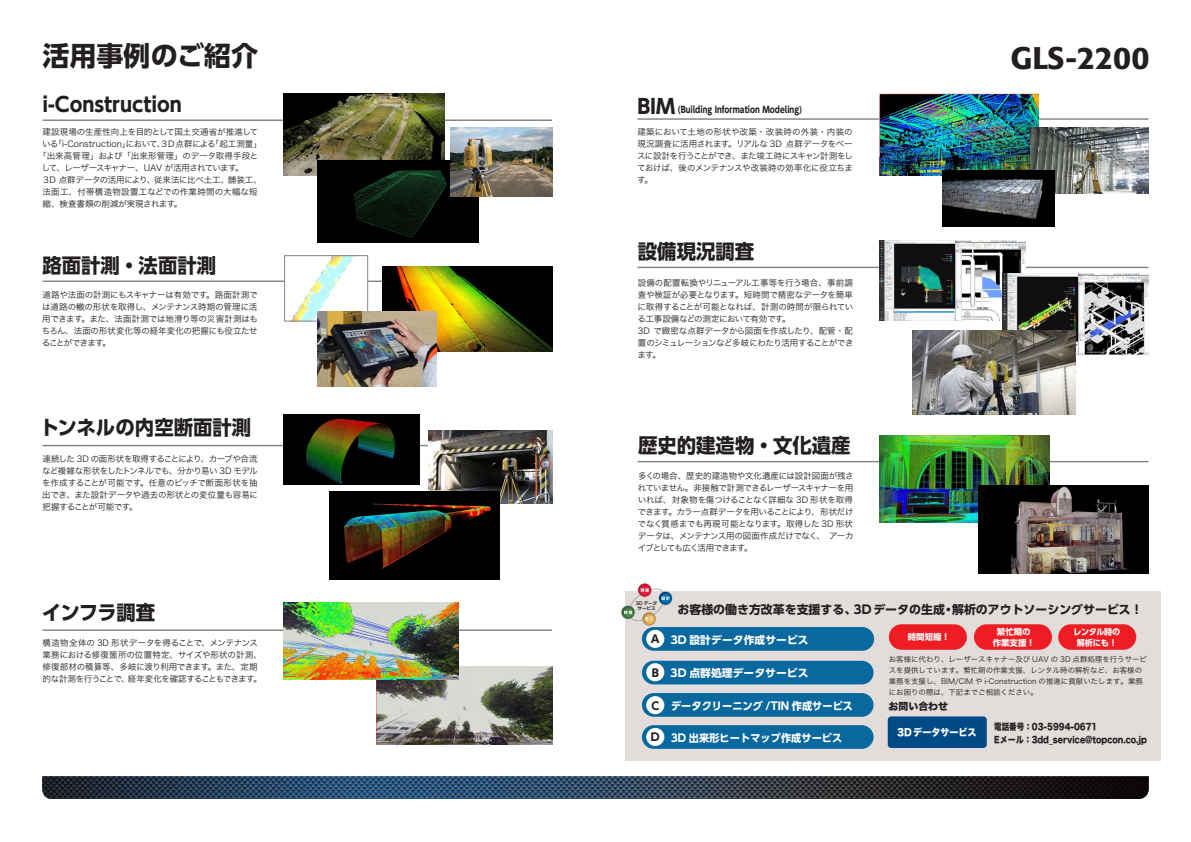
<style>
.page{position:relative;width:1191px;height:842px;background:#fff}
.page>*{position:absolute;margin:0;border:0;box-sizing:border-box;transform-origin:0 0}
.t1{font:500 31px "Formata Pro";color:#231f20}
.t2{font:700 27px "UD Shin Go Pro";color:#231f20}
.t3{font:700 20px "UD Shin Go Pro";color:#231f20}
.t4{font:700 11.9px "UD Shin Go Pro";color:#231f20}
.t5{font:700 10.8px "UD Shin Go Pro";letter-spacing:.005em;color:#fff;scale:.94 1}
.t6{font:700 10.7px "UD Shin Go Pro";letter-spacing:.005em;color:#fff}
.t7{font:700 10.7px "UD Shin Go Pro";letter-spacing:.005em;color:#fff;scale:.95 1}
.t8{font:9.9px "Hira Kaku Std N W8";color:#fff;scale:.91 1}
.t9{font:9.9px "Hira Kaku Std N W8";color:#231f20}
.t10{font:700 9px "UD Shin Go Pro";color:#231f20;scale:.85 1}
.t11{font:8.9px/12.4px "Hira Kaku Std N W8";color:#231f20;scale:.85 1}
.t12{font:8.5px/12px "Hira Kaku Std N W3";letter-spacing:-.025em;color:#231f20;text-align:justify}
.t13{font:8.5px "Hira Kaku Std N W3";color:#231f20}
.t14{font:8.5px "Hira Kaku Std N W3";letter-spacing:.005em;color:#231f20}
.t15{font:8.5px "Hira Kaku Std N W3";letter-spacing:.02em;color:#231f20}
.t16{font:8.5px "Hira Kaku Std N W3";letter-spacing:-.08em;color:#231f20}
.t17{font:8.5px "Hira Kaku Std N W3";letter-spacing:.03em;color:#231f20}
.t18{font:700 8.4px/10.9px "UD Shin Go Pro";color:#fff;text-align:center}
.t19{font:700 8.4px/10.9px "UD Shin Go Pro";letter-spacing:-.03em;color:#fff;text-align:center;scale:.96 1}
.t20{font:7.4px/10.9px "Hira Kaku Std N W3";color:#231f20}
.t21{font:700 4.6px/5.1px "UD Shin Go Pro De";color:#231f20;text-align:center}
.s1{color:#231f20}
.s2{font-size:10.7px;color:#231f20}
</style>
<div class="page">
<hr style="left:43px;top:445px;width:509px;height:1px;background:#808285">
<img style="left:377px;top:667px;width:175px;height:77px">
<img style="left:429px;top:430px;width:123px;height:73px">
<hr style="left:637px;top:118px;width:511px;height:2px;background:#808285">
<hr style="left:637px;top:267px;width:511px;height:1px;background:#808285">
<hr style="left:637px;top:461px;width:511px;height:1px;background:#808285">
<img style="left:42px;top:777px;width:1106px;height:22px">
<hr style="left:43px;top:120px;width:509px;height:1px;background:#808285">
<hr style="left:43px;top:629px;width:509px;height:2px;background:#808285">
<hr style="left:43px;top:281px;width:509px;height:1px;background:#808285">
<img style="left:283px;top:94px;width:162px;height:82px">
<img style="left:317px;top:160px;width:162px;height:82px">
<img style="left:283px;top:414px;width:136px;height:70px">
<img style="left:286px;top:258px;width:80px;height:61px">
<div style="left:284px;top:256px;width:84px;height:65px;border:1px solid #808285"></div>
<img style="left:330px;top:491px;width:169px;height:88px">
<img style="left:382px;top:267px;width:170px;height:84px">
<img style="left:317px;top:312px;width:119px;height:75px">
<img style="left:450px;top:127px;width:103px;height:70px">
<img style="left:283px;top:602px;width:175px;height:77px">
<img style="left:880px;top:435px;width:169px;height:88px">
<img style="left:880px;top:94px;width:158px;height:82px">
<img style="left:880px;top:240px;width:145px;height:81px">
<img style="left:1002px;top:273px;width:146px;height:81px">
<img style="left:912px;top:330px;width:163px;height:84px">
<img style="left:978px;top:486px;width:170px;height:87px">
<img style="left:1030px;top:127px;width:118px;height:67px">
<img style="left:942px;top:171px;width:112px;height:55px">
<div style="left:625px;top:591px;width:535px;height:170px;background:#e2ddda"></div>
<div style="left:889px;top:624px;width:78px;height:26px;background:#ee1d23;border-radius:13px"></div>
<div style="left:974px;top:624px;width:78px;height:26px;background:#ee1d23;border-radius:13px"></div>
<div style="left:1058px;top:624px;width:78px;height:26px;background:#ee1d23;border-radius:13px"></div>
<div style="left:642px;top:661px;width:231px;height:23px;background:#09689e;border-radius:12px"></div>
<div style="left:646px;top:663px;width:18px;height:18px;background:#fff;border-radius:50%"></div>
<div style="left:642px;top:627px;width:232px;height:24px;background:#09689e;border-radius:12px"></div>
<div style="left:646px;top:630px;width:18px;height:18px;background:#fff;border-radius:50%"></div>
<div style="left:642px;top:693px;width:231px;height:24px;background:#09689e;border-radius:12px"></div>
<div style="left:646px;top:696px;width:18px;height:18px;background:#fff;border-radius:50%"></div>
<div style="left:642px;top:725px;width:231px;height:24px;background:#09689e;border-radius:12px"></div>
<div style="left:646px;top:728px;width:18px;height:18px;background:#fff;border-radius:50%"></div>
<div style="left:887px;top:716px;width:99px;height:32px;background:#004a86;border-radius:4px"></div>
<svg style="left:621px;top:584px;width:51px;height:41px"></svg>
<h2 class="t2" style="left:43px;top:34px;width:217px">活用事例のご紹介</h2>
<h3 class="t3" style="left:43px;top:88px;width:141px">i-Construction</h3>
<p class="t14" style="left:43px;top:126px;width:217px">建設現場の生産性向上を目的として国土交通省が推進して</p>
<p class="t13" style="left:42px;top:138px;width:221px">いる「i-Construction」において、３D点群による「起工測量」</p>
<p class="t15" style="left:38px;top:150px;width:221px">「出来高管理」および「出来形管理」のデータ取得手段と</p>
<p class="t16" style="left:42px;top:162px;width:203px">して、レーザースキャナー、UAV が活用されています。</p>
<p class="t12" style="left:42px;top:174px;width:222px">３D 点群データの活用により、従来法に比べ土工、舗装工、</p>
<p class="t17" style="left:43px;top:186px;width:216px">法面工、付帯構造物設置工などでの作業時間の大幅な短</p>
<p class="t12" style="left:43px;top:198px;width:141px">縮、検査書類の削減が実現されます。</p>
<h3 class="t3" style="left:42px;top:249px;width:175px">路面計測・法面計測</h3>
<p class="t12" style="left:42px;top:288px;width:218px">道路や法面の計測にもスキャナーは有効です。路面計測では道路の轍の形状を取得し、メンテナンス時期の管理に活用できます。また、法面計測では地滑り等の災害計測はもちろん、法面の形状変化等の経年変化の把握にも役立たせることができます。</p>
<h3 class="t3" style="left:40px;top:411px;width:213px">トンネルの内空断面計測</h3>
<p class="t12" style="left:42px;top:453px;width:217px">連続した 3D の面形状を取得することにより、カーブや合流など複雑な形状をしたトンネルでも、分かり易い 3D モデルを作成することが可能です。任意のピッチで断面形状を抽出でき、また設計データや過去の形状との変位量も容易に把握することが可能です。</p>
<h3 class="t3" style="left:42px;top:596px;width:115px">インフラ調査</h3>
<p class="t12" style="left:43px;top:636px;width:221px;text-align:left">構造物全体の 3D 形状データを得ることで、メンテナンス業務における修復箇所の位置特定、サイズや形状の計測、修復部材の積算等、多岐に渡り利用できます。また、定期的な計測を行うことで、経年変化を確認することもできます。</p>
<h3 class="t3" style="left:637px;top:90px;width:39px">BIM</h3>
<p class="t10" style="left:678px;top:102px;width:148px">(Building Information Modeling)</p>
<p class="t12" style="left:637px;top:126px;width:217px">建築において土地の形状や改築・改装時の外装・内装の現況調査に活用されます。リアルな 3D 点群データをベースに設計を行うことができ、また竣工時にスキャン計測をしておけば、後のメンテナンスや改装時の効率化に役立ちます。</p>
<h3 class="t3" style="left:638px;top:235px;width:118px">設備現況調査</h3>
<p class="t12" style="left:637px;top:276px;width:218px;text-align:left">設備の配置転換やリニューアル工事等を行う場合、事前調査や検証が必要となります。短時間で精密なデータを簡単に取得することが可能となれば、計測の時間が限られている工事設備などの測定において有効です。<br>3D で緻密な点群データから図面を作成したり、配管・配置のシミュレーションなど多岐にわたり活用することができます。</p>
<h3 class="t3" style="left:638px;top:429px;width:214px">歴史的建造物・文化遺産</h3>
<p class="t12" style="left:637px;top:470px;width:217px">多くの場合、歴史的建造物や文化遺産には設計図面が残されていません。非接触で計測できるレーザースキャナーを用いれば、対象物を傷つけることなく詳細な 3D 形状を取得できます。カラー点群データを用いることにより、形状だけでなく質感までも再現可能となります。取得した 3D 形状データは、メンテナンス用の図面作成だけでなく、　アーカイブとしても広く活用できます。</p>
<h1 class="t1" style="left:1010px;top:38px;width:140px">GLS-2200</h1>
<p class="t21" style="left:636px;top:600px;width:23px">3D データサービス</p>
<h3 class="t4" style="left:677px;top:600px;width:467px">お客様の働き方改革を支援する、3Dデータの生成・解析のアウトソーシングサービス！</h3>
<p class="t6" style="left:651px;top:631px;width:159px"><span class="s1">A</span> 3D 設計データ作成サービス</p>
<p class="t6" style="left:651px;top:664px;width:158px"><span class="s1">B</span> 3D 点群処理データサービス</p>
<p class="t18" style="left:908px;top:631px;width:44px">時間短縮！</p>
<p class="t18" style="left:992px;top:626px;width:44px">繁忙期の作業支援！</p>
<p class="t19" style="left:1073px;top:626px;width:50px">レンタル時の解析にも！</p>
<p class="t20" style="left:889px;top:653px;width:260px">お客様に代わり、レーザースキャナー及び UAV の 3D 点群処理を行うサービスを提供しています。繁忙期の作業支援、レンタル時の解析など、お客様の業務を支援し、BIM/CIM や i-Construction の推進に貢献いたします。業務にお困りの際は、下記までご相談ください。</p>
<p class="t5" style="left:651px;top:697px;width:216px"><span class="s2">C</span> データクリーニング /TIN 作成サービス</p>
<p class="t7" style="left:651px;top:729px;width:203px"><span class="s1">D</span> 3D 出来形ヒートマップ作成サービス</p>
<p class="t8" style="left:897px;top:727px;width:89px">3Dデータサービス</p>
<p class="t9" style="left:888px;top:701px;width:61px">お問い合わせ</p>
<p class="t11" style="left:994px;top:721px;width:181px">電話番号：03-5994-0671<br>Eメール：3dd_service@topcon.co.jp</p>
</div>
